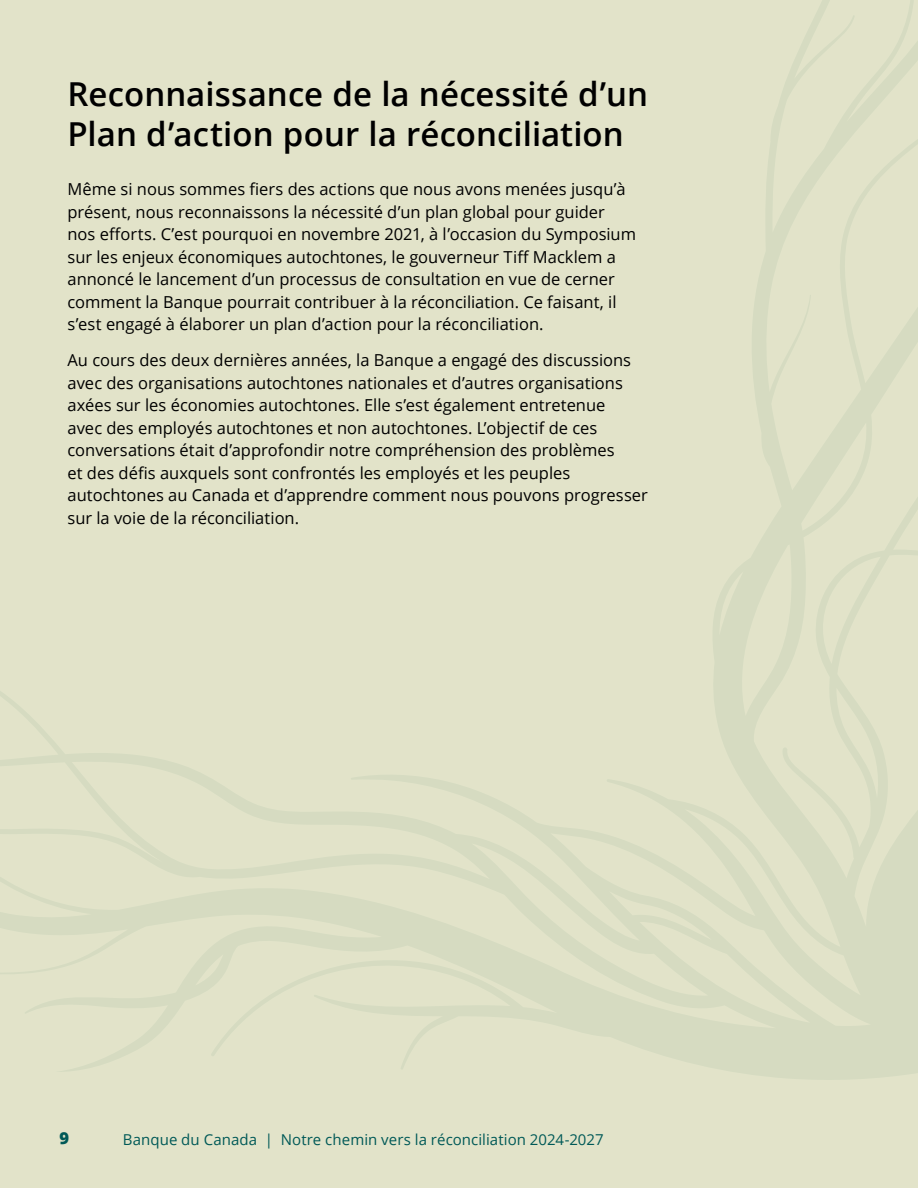
<style>
.page{position:relative;width:918px;height:1188px;background:#e2e3c9}
.page>*{position:absolute;margin:0;border:0;box-sizing:border-box;transform-origin:0 0}
.t1{font:600 33px/39.6px "Open Sans";color:#000}
.t2{font:16.5px/22.5px "Open Sans";color:#000}
.t3{font:800 16.5px "Open Sans";color:#005957}
.t4{font:15px "Open Sans";letter-spacing:.005em;color:#005957}
</style>
<div class="page">
<h2 class="t1" style="left:68px;top:74px;width:582px">Reconnaissance de la nécessité d’un<br>Plan d’action pour la réconciliation</h2>
<p class="t2" style="left:68px;top:178px;width:570px">Même si nous sommes fiers des actions que nous avons menées jusqu’à présent, nous reconnaissons la nécessité d’un plan global pour guider nos efforts. C’est pourquoi en novembre 2021, à l’occasion du Symposium sur les enjeux économiques autochtones, le gouverneur Tiff Macklem a annoncé le lancement d’un processus de consultation en vue de cerner comment la Banque pourrait contribuer à la réconciliation. Ce faisant, il s’est engagé à élaborer un plan d’action pour la réconciliation.</p>
<p class="t2" style="left:68px;top:349px;width:582px">Au cours des deux dernières années, la Banque a engagé des discussions avec des organisations autochtones nationales et d’autres organisations axées sur les économies autochtones. Elle s’est également entretenue<br>avec des employés autochtones et non autochtones. L’objectif de ces conversations était d’approfondir notre compréhension des problèmes<br>et des défis auxquels sont confrontés les employés et les peuples autochtones au Canada et d’apprendre comment nous pouvons progresser sur la voie de la réconciliation.</p>
<p class="t3" style="left:59px;top:1125px;width:11px">9</p>
<p class="t4" style="left:123px;top:1129px;width:482px">Banque du Canada | Notre chemin vers la réconciliation 2024-2027</p>
</div>
